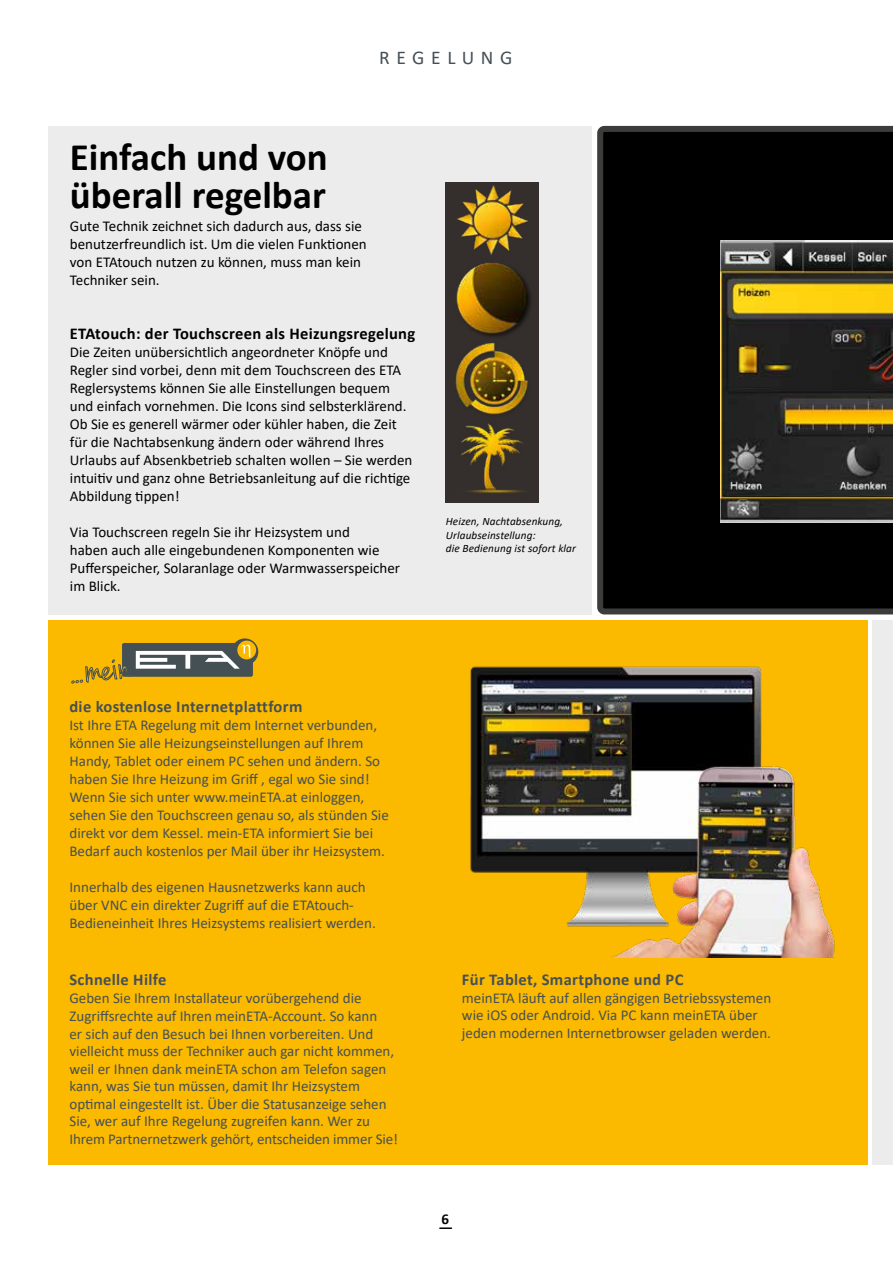
<style>
.page{position:relative;width:893px;height:1263px;background:#fff}
.page>*{position:absolute;margin:0;border:0;box-sizing:border-box;transform-origin:0 0}
.t1{font:700 39px/37.5px "Calibri";color:#000}
.t2{font:19.5px "Calibri";letter-spacing:.34em;color:#455055}
.t3{font:700 16.5px "Calibri";letter-spacing:.02em;color:#455055}
.t4{font:700 16.5px "Calibri";letter-spacing:.02em;color:#000}
.t5{font:15px/17.5px "Calibri";color:#455055}
.t6{font:15px/18px "Calibri";color:#000}
.t7{font:700 15px "Calibri";color:#000}
.t8{font:italic 11.25px/13.5px "Calibri";letter-spacing:.01em;color:#000}
</style>
<div class="page">
<svg style="left:440px;top:1227px;width:11px;height:2px"></svg>
<div style="left:873px;top:620px;width:20px;height:545px;background:#ececec"></div>
<div style="left:48px;top:620px;width:820px;height:545px;background:#fbb900"></div>
<img style="left:470px;top:666px;width:365px;height:292px">
<div style="left:48px;top:126px;width:544px;height:488px;background:#ececec"></div>
<div style="left:122px;top:643px;width:131px;height:34px;background:#455055;border-radius:2px"></div>
<svg style="left:231px;top:638px;width:27px;height:27px"></svg>
<div style="left:237px;top:641px;width:19px;height:18px;background:#fbb900;border-radius:50%"></div>
<svg style="left:71px;top:644px;width:180px;height:39px"></svg>
<svg style="left:597px;top:126px;width:296px;height:488px;background:#040404"></svg>
<div style="left:446px;top:182px;width:93px;height:321px;background:#342f2d"></div>
<img style="left:457px;top:185px;width:71px;height:70px">
<img style="left:456px;top:262px;width:75px;height:75px">
<img style="left:455px;top:342px;width:73px;height:73px">
<img style="left:461px;top:423px;width:63px;height:70px">
<img style="left:720px;top:241px;width:173px;height:282px">
<h2 class="t2" style="left:379px;top:44px;width:135px">REGELUNG</h2>
<h1 class="t1" style="left:70px;top:138px;width:259px">Einfach und von überall regelbar</h1>
<p class="t6" style="left:70px;top:217px;width:298px">Gute Technik zeichnet sich dadurch aus, dass sie benutzerfreundlich ist. Um die vielen Funktionen von ETAtouch nutzen zu können, muss man kein Techniker sein.</p>
<p class="t4" style="left:70px;top:322px;width:347px">ETAtouch: der Touchscreen als Heizungsregelung</p>
<p class="t6" style="left:70px;top:342px;width:344px">Die Zeiten unübersichtlich angeordneter Knöpfe und Regler sind vorbei, denn mit dem Touchscreen des ETA Reglersystems können Sie alle Einstellungen bequem und einfach vornehmen. Die Icons sind selbsterklärend.<br>Ob Sie es generell wärmer oder kühler haben, die Zeit für die Nachtabsenkung ändern oder während Ihres Urlaubs auf Absenkbetrieb schalten wollen – Sie werden intuitiv und ganz ohne Betriebsanleitung auf die richtige Abbildung tippen!</p>
<p class="t6" style="left:70px;top:522px;width:332px">Via Touchscreen regeln Sie ihr Heizsystem und<br>haben auch alle eingebundenen Komponenten wie Pufferspeicher, Solaranlage oder Warmwasserspeicher im Blick.</p>
<p class="t8" style="left:446px;top:514px;width:132px">Heizen, Nachtabsenkung,<br>Urlaubseinstellung:<br>die Bedienung ist sofort klar</p>
<p class="t3" style="left:69px;top:694px;width:234px">die kostenlose Internetplattform</p>
<p class="t5" style="left:69px;top:715px;width:321px;line-height:18px">Ist Ihre ETA Regelung mit dem Internet verbunden, können Sie alle Heizungseinstellungen auf Ihrem Handy, Tablet oder einem PC sehen und ändern. So haben Sie Ihre Heizung im Griff , egal wo Sie sind!<br>Wenn Sie sich unter www.meinETA.at einloggen, sehen Sie den Touchscreen genau so, als stünden Sie direkt vor dem Kessel. mein-ETA informiert Sie bei Bedarf auch kostenlos per Mail über ihr Heizsystem.</p>
<p class="t5" style="left:69px;top:877px;width:308px;line-height:18px">Innerhalb des eigenen Hausnetzwerks kann auch über VNC ein direkter Zugriff auf die ETAtouch-<br>Bedieneinheit Ihres Heizsystems realisiert werden.</p>
<p class="t3" style="left:69px;top:968px;width:98px">Schnelle Hilfe</p>
<p class="t5" style="left:69px;top:989px;width:330px">Geben Sie Ihrem Installateur vorübergehend die Zugriffsrechte auf Ihren meinETA-Account. So kann<br>er sich auf den Besuch bei Ihnen vorbereiten. Und vielleicht muss der Techniker auch gar nicht kommen, weil er Ihnen dank meinETA schon am Telefon sagen kann, was Sie tun müssen, damit Ihr Heizsystem optimal eingestellt ist. Über die Statusanzeige sehen Sie, wer auf Ihre Regelung zugreifen kann. Wer zu Ihrem Partnernetzwerk gehört, entscheiden immer Sie!</p>
<p class="t3" style="left:462px;top:968px;width:223px">Für Tablet, Smartphone und PC</p>
<p class="t5" style="left:462px;top:988px;width:311px">meinETA läuft auf allen gängigen Betriebssystemen wie iOS oder Android. Via PC kann meinETA über jeden modernen Internetbrowser geladen werden.</p>
<p class="t7" style="left:441px;top:1208px;width:9px">6</p>
</div>
